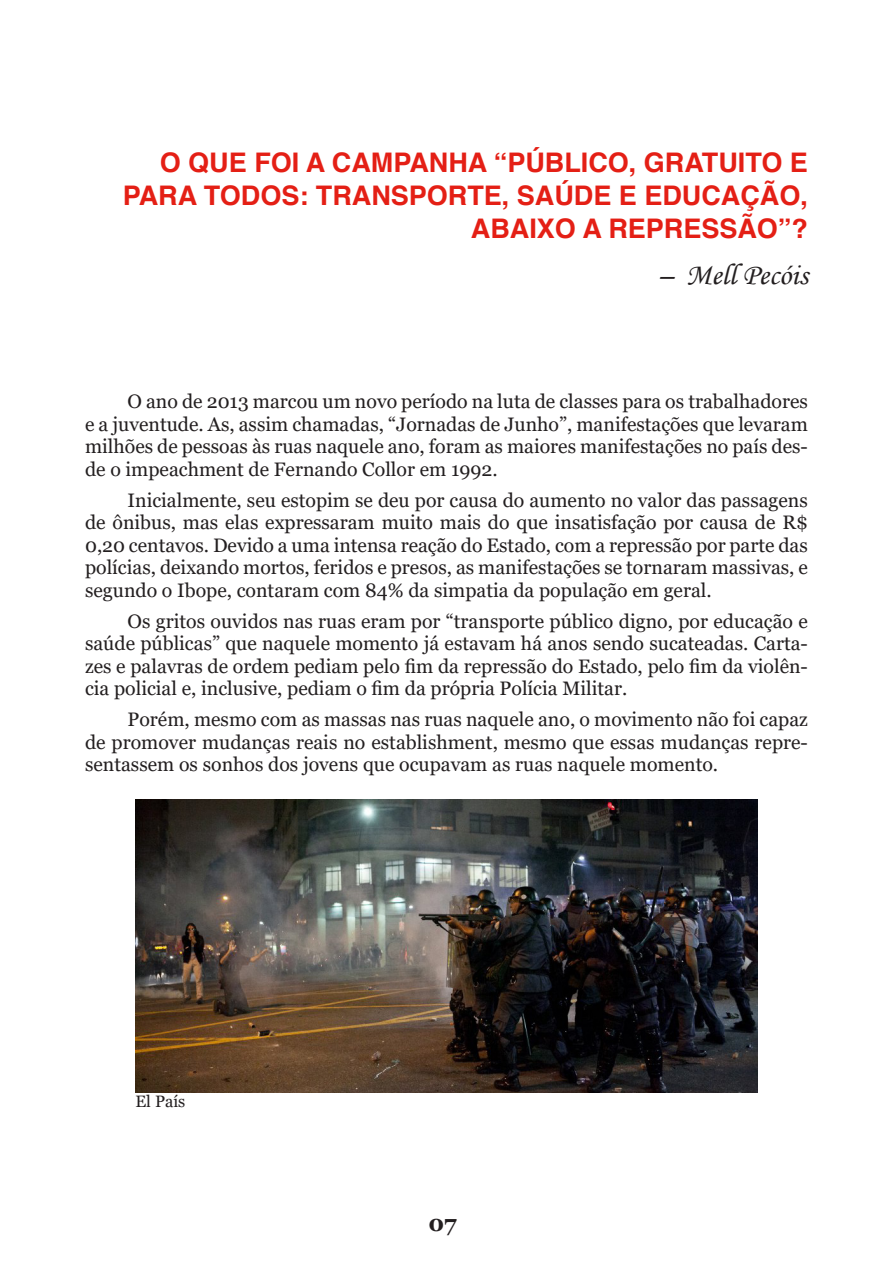
<style>
.page{position:relative;width:893px;height:1263px;background:#fff}
.page>*{position:absolute;margin:0;border:0;box-sizing:border-box;transform-origin:0 0}
.t1{font:30px "Monotype Corsiva";color:#231f20}
.t2{font:700 27px/33px "Helvetica";color:#e41f15;text-align:right}
.t3{font:700 22.5px "Georgia";color:#231f20}
.t4{font:19.5px/22.5px "Georgia";color:#231f20;text-align:justify}
.t5{font:16.5px "Georgia";color:#231f20}
</style>
<div class="page">
<img style="left:136px;top:799px;width:621px;height:293px">
<p class="t2" style="left:123px;top:147px;width:687px">O QUE FOI A CAMPANHA “PÚBLICO, GRATUITO E<br>PARA TODOS: TRANSPORTE, SAÚDE E EDUCAÇÃO,<br>ABAIXO A REPRESSÃO”?</p>
<p class="t1" style="left:658px;top:257px;width:151px">– Mell Pecóis</p>
<p class="t4" style="left:85px;top:391px;width:724px;text-indent:43px">O ano de 2013 marcou um novo período na luta de classes para os trabalhadores e a juventude. As, assim chamadas, “Jornadas de Junho”, manifestações que levaram milhões de pessoas às ruas naquele ano, foram as maiores manifestações no país des&shy;de o impeachment de Fernando Collor em 1992.</p>
<p class="t4" style="left:85px;top:489px;width:724px;text-indent:43px">Inicialmente, seu estopim se deu por causa do aumento no valor das passagens de ônibus, mas elas expressaram muito mais do que insatisfação por causa de R$ 0,20 centavos. Devido a uma intensa reação do Estado, com a repressão por parte das polícias, deixando mortos, feridos e presos, as manifestações se tornaram massivas, e segundo o Ibope, contaram com 84% da simpatia da população em geral.</p>
<p class="t4" style="left:85px;top:610px;width:724px;text-indent:43px">Os gritos ouvidos nas ruas eram por “transporte público digno, por educação e saúde públicas” que naquele momento já estavam há anos sendo sucateadas. Carta&shy;zes e palavras de ordem pediam pelo fim da repressão do Estado, pelo fim da violên&shy;cia policial e, inclusive, pediam o fim da própria Polícia Militar.</p>
<p class="t4" style="left:85px;top:709px;width:724px;text-indent:43px">Porém, mesmo com as massas nas ruas naquele ano, o movimento não foi capaz de promover mudanças reais no establishment, mesmo que essas mudanças repre&shy;sentassem os sonhos dos jovens que ocupavam as ruas naquele momento.</p>
<p class="t5" style="left:136px;top:1091px;width:51px">El País</p>
<p class="t3" style="left:429px;top:1208px;width:29px">07</p>
</div>
